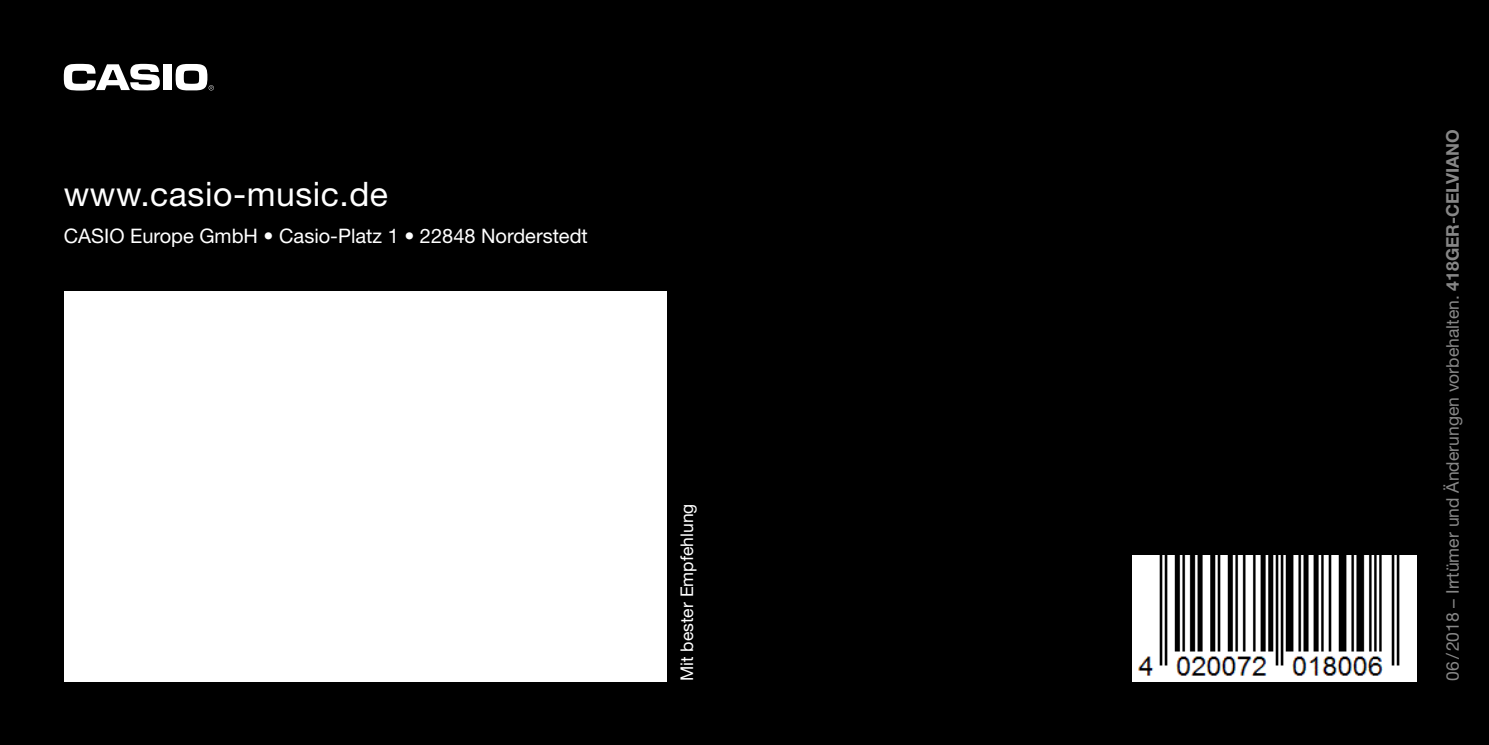
<style>
.page{position:relative;width:1489px;height:745px;background:#fff}
.page>*{position:absolute;margin:0;border:0;box-sizing:border-box;transform-origin:0 0}
.t1{font:33.75px "Helvetica Neue LT Std";letter-spacing:.015em;color:#fff}
.t2{font:20px "Helvetica Neue LT Std";color:#fff}
.t3{font:17.5px "Helvetica Neue LT Std";color:#878787}
.t4{font:17.5px "Helvetica Neue LT Std";color:#fff}
.s1{font-weight:700}
</style>
<div class="page">
<div style="left:0;top:0;width:1488px;height:744px;background:#000"></div>
<div style="left:64px;top:291px;width:602px;height:389px;background:#fff"></div>
<img style="left:1132px;top:555px;width:284px;height:125px">
<div style="left:163px;top:64px;width:8px;height:26px;background:#fff"></div>
<svg style="left:64px;top:64px;width:96px;height:27px"></svg>
<svg style="left:176px;top:64px;width:38px;height:27px"></svg>
<h1 class="t1" style="left:64px;top:174px;width:326px">www.casio-music.de</h1>
<p class="t2" style="left:64px;top:223px;width:525px">CASIO Europe GmbH • Casio-Platz 1 • 22848 Norderstedt</p>
<p class="t4" style="left:676px;top:680px;width:179px;rotate:-90deg">Mit bester Empfehlung</p>
<p class="t3" style="left:1442px;top:680px;width:553px;rotate:-90deg">06/2018 – Irrtümer und Änderungen vorbehalten. <span class="s1">418GER-CELVIANO</span></p>
</div>
